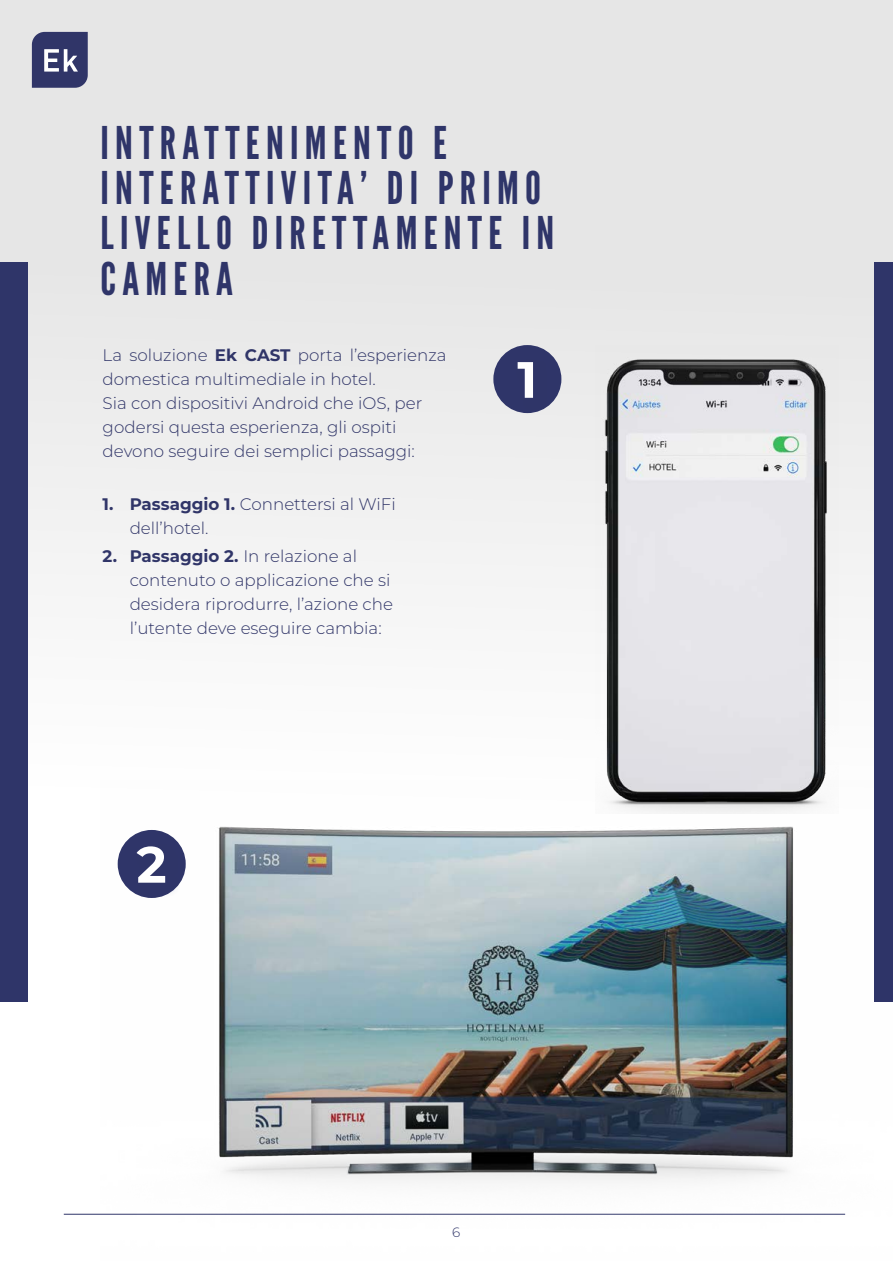
<style>
.page{position:relative;width:893px;height:1263px;background:#fff}
.page>*{position:absolute;margin:0;border:0;box-sizing:border-box;transform-origin:0 0}
.t1{font:700 51px "Montserrat";color:#fff}
.t2{font:45px/45.5px "League Gothic";letter-spacing:.14em;color:#2f3569}
.t3{font:300 16.65px/24px "Montserrat";color:#303568}
.t4{font:300 13.5px "Montserrat";color:#2f3569}
.s1{font-weight:700}
</style>
<div class="page">
<div style="left:0;top:0;width:893px;height:880px;background:linear-gradient(to bottom,#e0e0e0,#fff)"></div>
<hr style="left:64px;top:1214px;width:781px;height:1px;background:#2f3569">
<div style="left:874px;top:262px;width:19px;height:739px;background:#2f3569"></div>
<div style="left:0;top:262px;width:28px;height:739px;background:#2f3569"></div>
<svg style="left:32px;top:32px;width:56px;height:56px;background:#4c507c"></svg>
<img style="left:595px;top:345px;width:244px;height:435px">
<img style="left:101px;top:780px;width:792px;height:435px">
<div style="left:493px;top:345px;width:68px;height:68px;background:#2f3569;border-radius:50%"></div>
<div style="left:515px;top:359px;width:32px;height:53px;background:#303568"></div>
<div style="left:118px;top:830px;width:68px;height:68px;background:#2f3569;border-radius:50%"></div>
<div style="left:136px;top:843px;width:44px;height:54px;background:#303568"></div>
<h2 class="t2" style="left:101px;top:120px;width:455px">INTRATTENIMENTO E<br>INTERATTIVITA’ DI PRIMO<br>LIVELLO DIRETTAMENTE IN<br>CAMERA</h2>
<p class="t3" style="left:103px;top:343px;width:345px">La soluzione <span class="s1">Ek CAST</span> porta l’esperienza domestica multimediale in hotel.<br>Sia con dispositivi Android che iOS, per godersi questa esperienza, gli ospiti devono seguire dei semplici passaggi:</p>
<p class="t3" style="left:130px;top:491px;width:268px;text-indent:-27px"><span class="s1">1. Passaggio 1.</span> Connettersi al WiFi dell’hotel.</p>
<p class="t3" style="left:130px;top:543px;width:265px;text-indent:-27px"><span class="s1">2. Passaggio 2.</span> In relazione al contenuto o applicazione che si desidera riprodurre, l’azione che l’utente deve eseguire cambia:</p>
<h1 class="t1" style="left:517px;top:343px;width:21px">1</h1>
<h1 class="t1" style="left:137px;top:828px;width:32px">2</h1>
<p class="t4" style="left:452px;top:1223px;width:10px">6</p>
</div>
